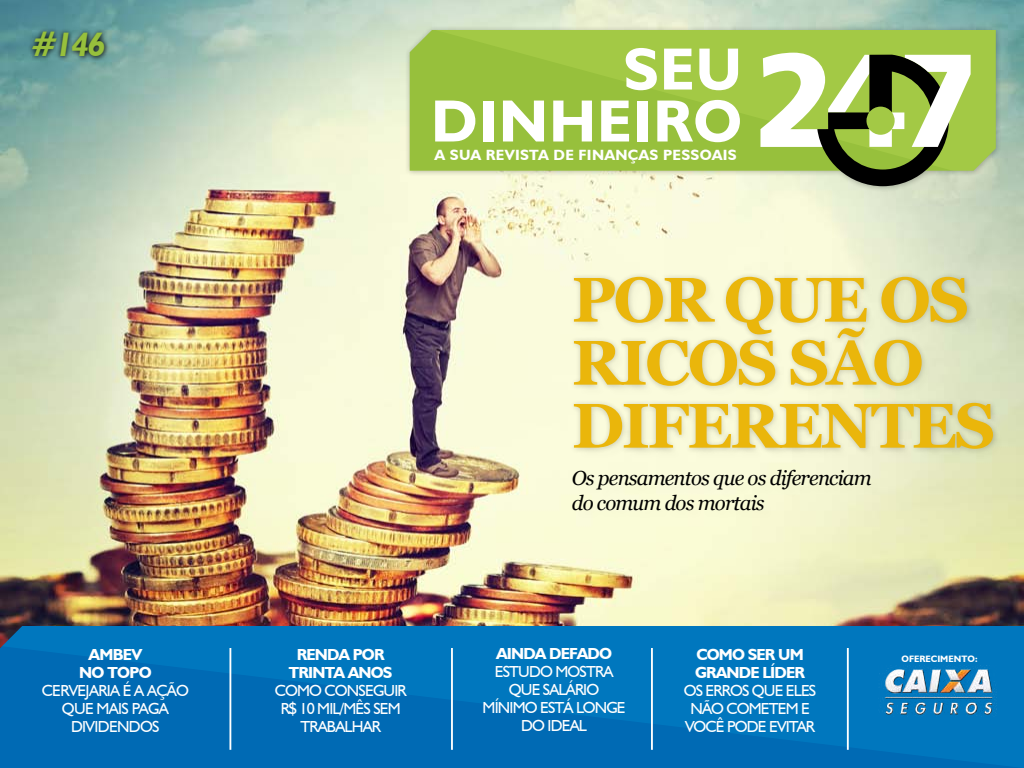
<style>
.page{position:relative;width:1024px;height:768px;background:#fff}
.page>*{position:absolute;margin:0;border:0;box-sizing:border-box;transform-origin:0 0}
.t1{font:700 63px/63px "Georgia";letter-spacing:-.04em;color:#eab60b}
.t2{font:700 59.9px/52px "Humanist 521 BT";letter-spacing:.02em;color:#fff;text-align:right}
.t3{font:italic 700 34px "Humanist 521 BT";color:#97c03c}
.t4{font:italic 20.4px/24.1px "Georgia";letter-spacing:-.04em;color:#000}
.t5{font:16px/18px "Humanist 521 BT";letter-spacing:-.05em;color:#fff;text-align:center}
.t6{font:700 16px/18px "Humanist 521 BT";letter-spacing:-.05em;color:#fff;text-align:center}
.t7{font:700 14.8px "Humanist 521 BT";letter-spacing:.02em;color:#fff}
.t8{font:700 9.3px "Humanist 521 BT";color:#fff}
</style>
<div class="page">
<img style="left:0;top:0;width:1024px;height:626px">
<div style="left:405px;top:25px;width:597px;height:167px;background:#000;opacity:.25"></div>
<svg style="left:410px;top:30px;width:21px;height:141px;background:#9bc247"></svg>
<svg style="left:431px;top:30px;width:565px;height:141px;background:#9cc340"></svg>
<svg style="left:760px;top:53px;width:211px;height:133px"></svg>
<svg style="left:28px;top:27px;width:83px;height:34px;background:#466e6e"></svg>
<svg style="left:0;top:626px;width:1024px;height:142px;background:#0071b9"></svg>
<img style="left:878px;top:666px;width:119px;height:51px">
<hr style="left:229px;top:648px;width:2px;height:102px;background:#fff">
<hr style="left:451px;top:648px;width:2px;height:102px;background:#fff">
<hr style="left:651px;top:648px;width:2px;height:102px;background:#fff">
<hr style="left:847px;top:648px;width:2px;height:102px;background:#fff">
<div style="left:574px;top:279px;width:432px;height:242px;background:#000;opacity:.02"></div>
<div style="left:570px;top:273px;width:430px;height:182px;background:#000;opacity:.2"></div>
<h3 class="t3" style="left:31px;top:23px;width:76px">#146</h3>
<p class="t6" style="left:79px;top:645px;width:74px">AMBEV<br>NO TOPO</p>
<p class="t5" style="left:42px;top:681px;width:149px">CERVEJARIA É A AÇÃO<br>QUE MAIS PAGA<br>DIVIDENDOS</p>
<h2 class="t2" style="left:431px;top:42px;width:312px">SEU<br>DINHEIRO</h2>
<p class="t7" style="left:435px;top:145px;width:303px">A SUA REVISTA DE FINANÇAS PESSOAIS</p>
<h1 class="t1" style="left:572px;top:265px;width:425px">POR QUE OS<br>RICOS SÃO<br>DIFERENTES</h1>
<p class="t4" style="left:572px;top:466px;width:301px">Os pensamentos que os diferenciam do comum dos mortais</p>
<p class="t6" style="left:289px;top:645px;width:105px">RENDA POR<br>TRINTA ANOS</p>
<p class="t5" style="left:275px;top:681px;width:133px">COMO CONSEGUIR<br>R$ 10 MIL/MÊS SEM<br>TRABALHAR</p>
<p class="t6" style="left:496px;top:644px;width:117px">AINDA DEFADO</p>
<p class="t8" style="left:902px;top:653px;width:77px">OFERECIMENTO:</p>
<p class="t5" style="left:483px;top:662px;width:143px">ESTUDO MOSTRA<br>QUE SALÁRIO<br>MÍNIMO ESTÁ LONGE<br>DO IDEAL</p>
<p class="t6" style="left:695px;top:645px;width:111px;text-align:left">COMO SER UM<br>GRANDE LÍDER</p>
<p class="t5" style="left:684px;top:681px;width:134px">OS ERROS QUE ELES<br>NÃO COMETEM E<br>VOCÊ PODE EVITAR</p>
</div>
